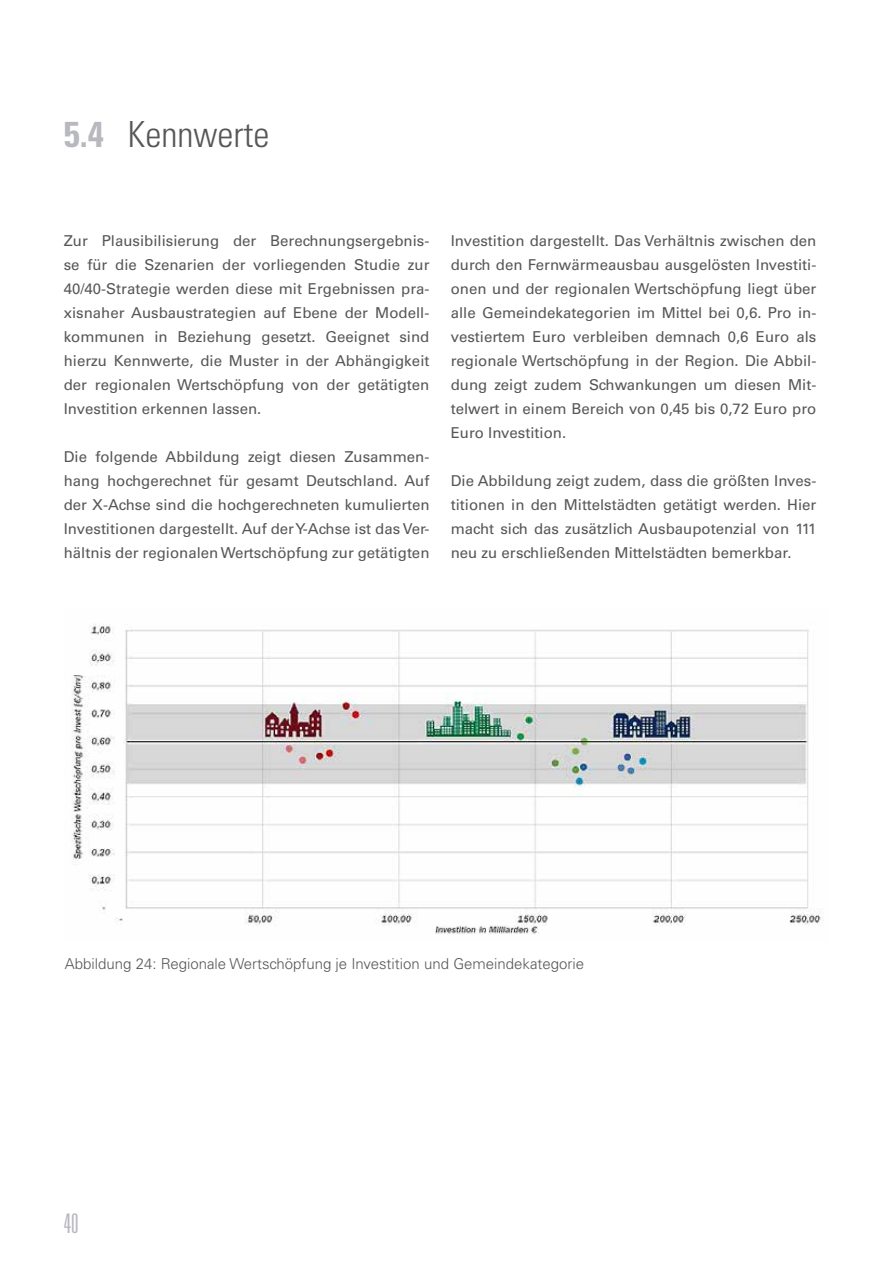
<style>
.page{position:relative;width:893px;height:1263px;background:#fff}
.page>*{position:absolute;margin:0;border:0;box-sizing:border-box;transform-origin:0 0}
.t1{font:300 condensed 36px "Univers";color:#575756}
.t2{font:300 ultra-condensed 27px "Univers";color:#b8b8bf}
.t3{font:15px/24px "Univers";color:#575756;text-align:justify}
.t4{font:300 15px "Univers";color:#575756}
.s1{font-weight:700;color:#b8b8bf}
</style>
<div class="page">
<img style="left:72px;top:624px;width:750px;height:310px">
<h1 class="t1" style="left:64px;top:113px;width:207px"><span class="s1">5.4</span> Kennwerte</h1>
<p class="t3" style="left:64px;top:229px;width:367px">Zur Plausibilisierung der Berechnungsergebnis&shy;se für die Szenarien der vorliegenden Studie zur 40/40-Strategie werden diese mit Ergebnissen pra&shy;xisnaher Ausbaustrategien auf Ebene der Modell&shy;kommunen in Beziehung gesetzt. Geeignet sind hierzu Kennwerte, die Muster in der Abhängigkeit der regionalen Wertschöpfung von der getätigten Investition erkennen lassen.</p>
<p class="t3" style="left:64px;top:445px;width:367px">Die folgende Abbildung zeigt diesen Zusammen&shy;hang hochgerechnet für gesamt Deutschland. Auf der X-Achse sind die hochgerechneten kumulierten Investitionen dargestellt. Auf der Y-Achse ist das Ver&shy;hältnis der regionalen Wertschöpfung zur getätigten</p>
<p class="t3" style="left:451px;top:229px;width:367px">Investition dargestellt. Das Verhältnis zwischen den durch den Fernwärmeausbau ausgelösten Investiti&shy;onen und der regionalen Wertschöpfung liegt über alle Gemeindekategorien im Mittel bei 0,6. Pro in&shy;vestiertem Euro verbleiben demnach 0,6 Euro als regionale Wertschöpfung in der Region. Die Abbil&shy;dung zeigt zudem Schwankungen um diesen Mit&shy;telwert in einem Bereich von 0,45 bis 0,72 Euro pro Euro Investition.</p>
<p class="t3" style="left:451px;top:469px;width:367px">Die Abbildung zeigt zudem, dass die größten Inves&shy;titionen in den Mittelstädten getätigt werden. Hier macht sich das zusätzlich Ausbaupotenzial von 111 neu zu erschließenden Mittelstädten bemerkbar.</p>
<p class="t4" style="left:65px;top:955px;width:521px">Abbildung 24: Regionale Wertschöpfung je Investition und Gemeindekategorie</p>
<h2 class="t2" style="left:64px;top:1210px;width:16px">40</h2>
</div>
